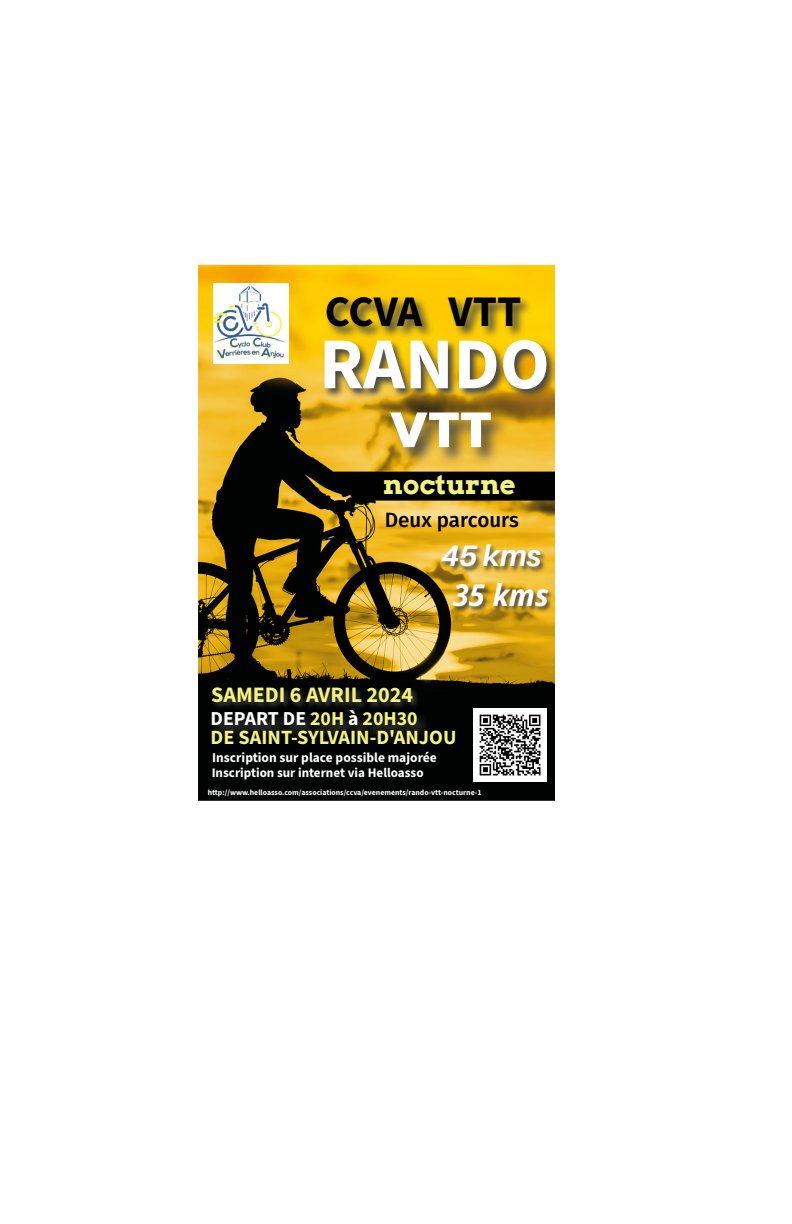
<style>
.page{position:relative;width:792px;height:1224px;background:#fff}
.page>*{position:absolute;margin:0;border:0;box-sizing:border-box;transform-origin:0 0}
.t1{font:700 73px "Source Sans 3";color:#fff}
.t2{font:700 53.8px "Kanit";color:#fff}
.t3{font:700 43.7px "Source Sans 3";letter-spacing:-.01em;color:#000}
.t4{font:italic 700 30.2px "Noto Sans Display";color:#fff}
.t5{font:italic 700 29.6px "Aileron";color:#fff}
.t6{font:700 27.6px "Arvo";color:#f5f37f}
.t7{font:700 22.1px "Source Sans 3";color:#f5f37f}
.t8{font:500 20.7px "Fira Sans";color:#000}
.t9{font:700 20.3px "Source Sans 3";color:#f5f37f}
.t10{font:700 19.8px "Source Sans 3";color:#fff}
.t11{font:700 13.5px "Source Sans 3";color:#fff}
.t12{font:700 13.1px "Source Sans 3";color:#fff}
.t13{font:700 7.8px "Source Sans 3";color:#fff}
.s1{color:#f5f37f}
</style>
<div class="page">
<img style="left:199px;top:264px;width:355px;height:537px">
<img style="left:273px;top:271px;width:282px;height:27px">
<img style="left:237px;top:298px;width:318px;height:141px">
<img style="left:330px;top:369px;width:225px;height:134px">
<img style="left:426px;top:532px;width:129px;height:33px">
<img style="left:419px;top:565px;width:136px;height:68px">
<img style="left:198px;top:673px;width:270px;height:24px">
<img style="left:198px;top:697px;width:277px;height:56px">
<div style="left:208px;top:789px;width:274px;height:8px;background:#000101"></div>
<img style="left:474px;top:708px;width:72px;height:73px">
<img style="left:214px;top:283px;width:74px;height:81px">
<h3 class="t3" style="left:325px;top:283px;width:198px">CCVA VTT</h3>
<h1 class="t1" style="left:319px;top:316px;width:232px">RANDO</h1>
<h2 class="t2" style="left:389px;top:387px;width:104px">VTT</h2>
<h3 class="t6" style="left:383px;top:467px;width:134px">nocturne</h3>
<h3 class="t8" style="left:385px;top:503px;width:135px">Deux parcours</h3>
<h3 class="t5" style="left:441px;top:540px;width:102px">45 kms</h3>
<h3 class="t4" style="left:453px;top:574px;width:97px">35 kms</h3>
<h3 class="t7" style="left:211px;top:680px;width:203px">SAMEDI 6 AVRIL 2024</h3>
<h3 class="t10" style="left:211px;top:706px;width:209px">DEPART DE <span class="s1">20H</span> à <span class="s1">20H30</span></h3>
<h3 class="t9" style="left:211px;top:724px;width:247px">DE SAINT-SYLVAIN-D'ANJOU</h3>
<h3 class="t12" style="left:212px;top:764px;width:214px">Inscription sur internet via Helloasso</h3>
<h3 class="t11" style="left:212px;top:748px;width:226px">Inscription sur place possible majorée</h3>
<p class="t13" style="left:208px;top:787px;width:275px">http://www.helloasso.com/associations/ccva/evenements/rando-vtt-nocturne-1</p>
</div>
